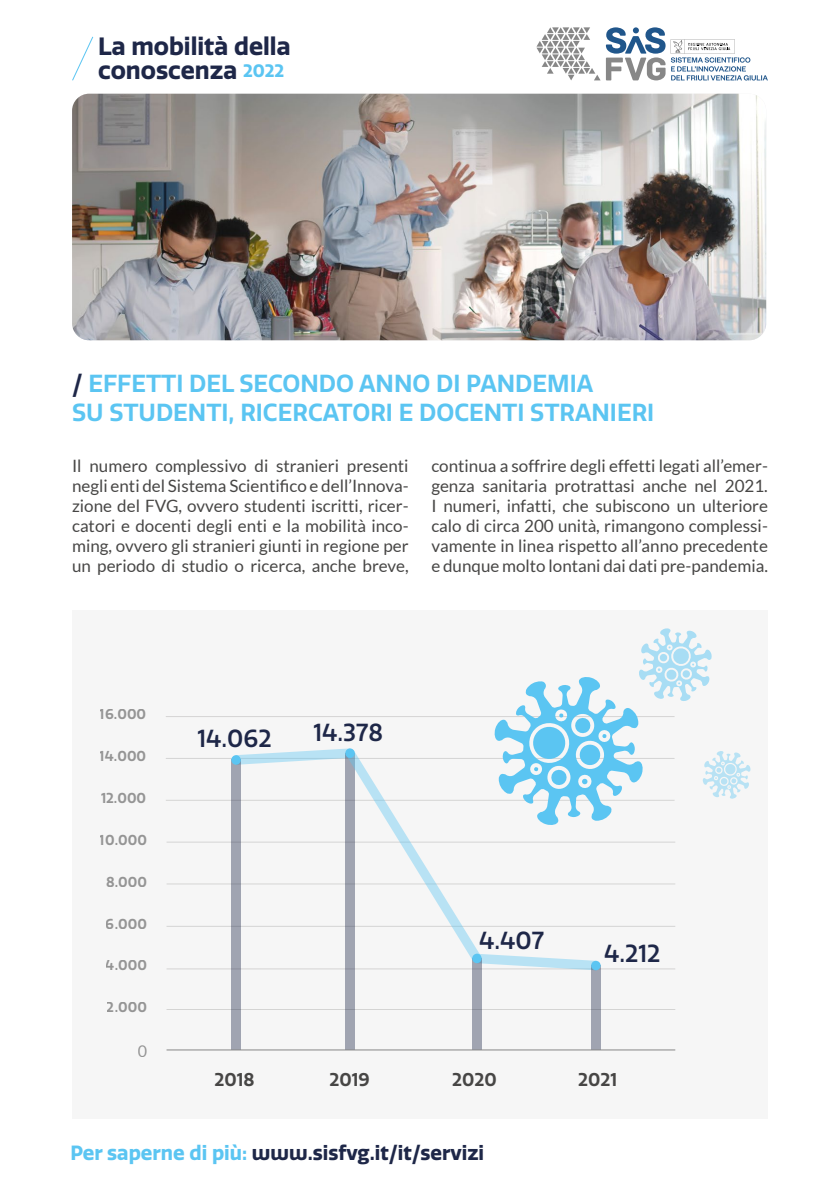
<style>
.page{position:relative;width:840px;height:1191px;background:#fff}
.page>*{position:absolute;margin:0;border:0;box-sizing:border-box;transform-origin:0 0}
.t1{font:700 24.4px/24px "Quatro";color:#1e2748}
.t2{font:600 24px/28.8px "Quatro";color:#5bc5f2}
.t3{font:500 24px "Quatro";color:#1e2748}
.t4{font:700 20px "Quatro";color:#1e2748}
.t5{font:600 18px "Quatro";color:#474645}
.t6{font:17px/20px "Lato";color:#474645;text-align:justify}
.t7{font:16.2px "Lato";color:#333}
.t8{font:600 14px "Quatro";color:#333}
.s1{font-size:17.4px;color:#5bc5f2}
.s2{color:#1e2748}
.s3{color:#5bc5f2}
</style>
<div class="page">
<svg style="left:536px;top:27px;width:231px;height:54px"></svg>
<svg style="left:72px;top:36px;width:22px;height:45px"></svg>
<div style="left:72px;top:610px;width:695px;height:509px;background:#f6f6f6"></div>
<hr style="left:166px;top:1009px;width:509px;height:1px;background:#474645">
<hr style="left:166px;top:968px;width:509px;height:1px;background:#474645">
<hr style="left:166px;top:926px;width:509px;height:1px;background:#474645">
<hr style="left:166px;top:883px;width:509px;height:1px;background:#474645">
<hr style="left:166px;top:841px;width:509px;height:1px;background:#474645">
<hr style="left:166px;top:758px;width:508px;height:1px;background:#474645">
<hr style="left:166px;top:716px;width:508px;height:1px;background:#474645">
<hr style="left:166px;top:800px;width:508px;height:1px;background:#474645">
<div style="left:231px;top:759px;width:10px;height:290px;background:#a0a4b1"></div>
<div style="left:231px;top:755px;width:10px;height:9px;background:#5bc5f2;border-radius:50%"></div>
<div style="left:345px;top:753px;width:9px;height:296px;background:#a0a4b1"></div>
<div style="left:472px;top:958px;width:9px;height:91px;background:#a0a4b1"></div>
<div style="left:590px;top:965px;width:10px;height:84px;background:#a0a4b1"></div>
<svg style="left:236px;top:628px;width:514px;height:342px"></svg>
<hr style="left:166px;top:1049px;width:509px;height:1px;background:#878787">
<img style="left:72px;top:94px;width:693px;height:246px">
<h1 class="t1" style="left:98px;top:35px;width:194px">La mobilità della conoscenza <span class="s1">2022</span></h1>
<h2 class="t2" style="left:72px;top:369px;width:583px"><span class="s2">/</span> EFFETTI DEL SECONDO ANNO DI PANDEMIA<br>SU STUDENTI, RICERCATORI E DOCENTI STRANIERI</h2>
<p class="t6" style="left:72px;top:455px;width:338px">Il numero complessivo di stranieri presenti negli enti del Sistema Scientifico e dell’Innova&shy;zione del FVG, ovvero studenti iscritti, ricer&shy;catori e docenti degli enti e la mobilità inco&shy;ming, ovvero gli stranieri giunti in regione per un periodo di studio o ricerca, anche breve,</p>
<p class="t6" style="left:431px;top:455px;width:338px">continua a soffrire degli effetti legati all’emer&shy;genza sanitaria protrattasi anche nel 2021.<br>I numeri, infatti, che subiscono un ulteriore calo di circa 200 unità, rimangono complessi&shy;vamente in linea rispetto all’anno precedente e dunque molto lontani dai dati pre-pandemia.</p>
<p class="t8" style="left:100px;top:706px;width:48px">16.000</p>
<p class="t8" style="left:100px;top:748px;width:48px">14.000</p>
<p class="t8" style="left:101px;top:790px;width:47px">12.000</p>
<p class="t8" style="left:100px;top:831px;width:48px">10.000</p>
<p class="t8" style="left:106px;top:873px;width:42px">8.000</p>
<p class="t8" style="left:106px;top:915px;width:42px">6.000</p>
<p class="t8" style="left:106px;top:957px;width:43px">4.000</p>
<p class="t8" style="left:107px;top:999px;width:41px">2.000</p>
<p class="t7" style="left:137px;top:1041px;width:11px">0</p>
<h2 class="t3" style="left:197px;top:724px;width:76px">14.062</h2>
<h2 class="t3" style="left:313px;top:718px;width:71px">14.378</h2>
<h2 class="t3" style="left:479px;top:926px;width:66px">4.407</h2>
<h2 class="t3" style="left:604px;top:939px;width:58px">4.212</h2>
<p class="t5" style="left:214px;top:1069px;width:42px">2018</p>
<p class="t5" style="left:329px;top:1069px;width:42px">2019</p>
<p class="t5" style="left:452px;top:1069px;width:46px">2020</p>
<p class="t5" style="left:577px;top:1069px;width:40px">2021</p>
<p class="t4" style="left:70px;top:1141px;width:415px"><span class="s3">Per saperne di più:</span> www.sisfvg.it/it/servizi</p>
</div>
